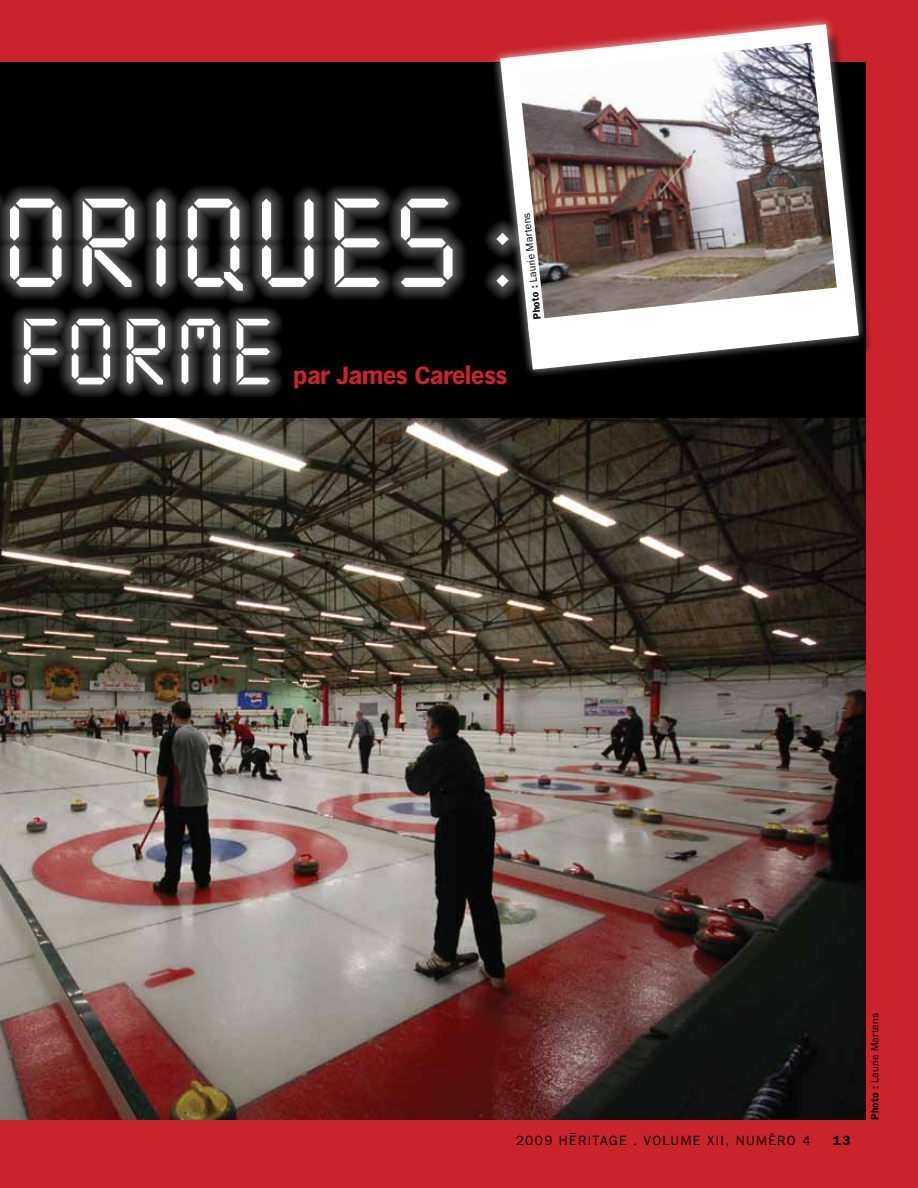
<style>
.page{position:relative;width:918px;height:1188px;background:#fff}
.page>*{position:absolute;margin:0;border:0;box-sizing:border-box;transform-origin:0 0}
.t1{font:111px "Digital ICG";letter-spacing:.09em;color:#fff}
.t2{font:82.5px "Digital ICG";letter-spacing:.105em;color:#fff}
.t3{font:700 24px "Hamburg";color:#c9242b}
.t4{font:13.5px "Franklin Gothic";letter-spacing:.1em;color:#000}
.t5{font:600 13.5px "Franklin Gothic";color:#000}
.t6{font:10.5px "Franklin Gothic";letter-spacing:.015em;color:#000}
.s1{font-weight:600}
</style>
<div class="page">
<img style="left:0;top:418px;width:867px;height:702px">
<div style="left:0;top:32px;width:889px;height:386px;background:#000"></div>
<div style="left:867px;top:0;width:51px;height:1188px;background:#c9242b"></div>
<div style="left:0;top:1120px;width:879px;height:68px;background:#c9242b"></div>
<div style="left:0;top:0;width:879px;height:61px;background:#c9242b"></div>
<div style="left:0;top:64px;width:522px;height:333px;background:#fff;opacity:.7"></div>
<div style="left:499px;top:29px;width:375px;height:361px;background:#000;opacity:.75"></div>
<svg style="left:489px;top:29px;width:380px;height:352px"></svg>
<img style="left:491px;top:18px;width:374px;height:328px">
<svg style="left:518px;top:278px;width:350px;height:101px"></svg>
<h1 class="t1" style="left:5px;top:170px;width:511px">ORIQUES :</h1>
<h2 class="t2" style="left:20px;top:297px;width:256px">FORME</h2>
<h3 class="t3" style="left:294px;top:361px;width:215px">par James Careless</h3>
<p class="t6" style="left:531px;top:320px;width:108px;rotate:-96deg"><span class="s1">Photo :</span> Laurie Martens</p>
<p class="t4" style="left:516px;top:1133px;width:296px">2009 HERITAGE . VOLUME XII, NUMÉRO 4</p>
<p class="t4" style="left:570px;top:1125px;width:8px">–</p>
<p class="t5" style="left:833px;top:1132px;width:19px">13</p>
<p class="t6" style="left:869px;top:1120px;width:108px;rotate:-90deg"><span class="s1">Photo :</span> Laurie Martens</p>
</div>
